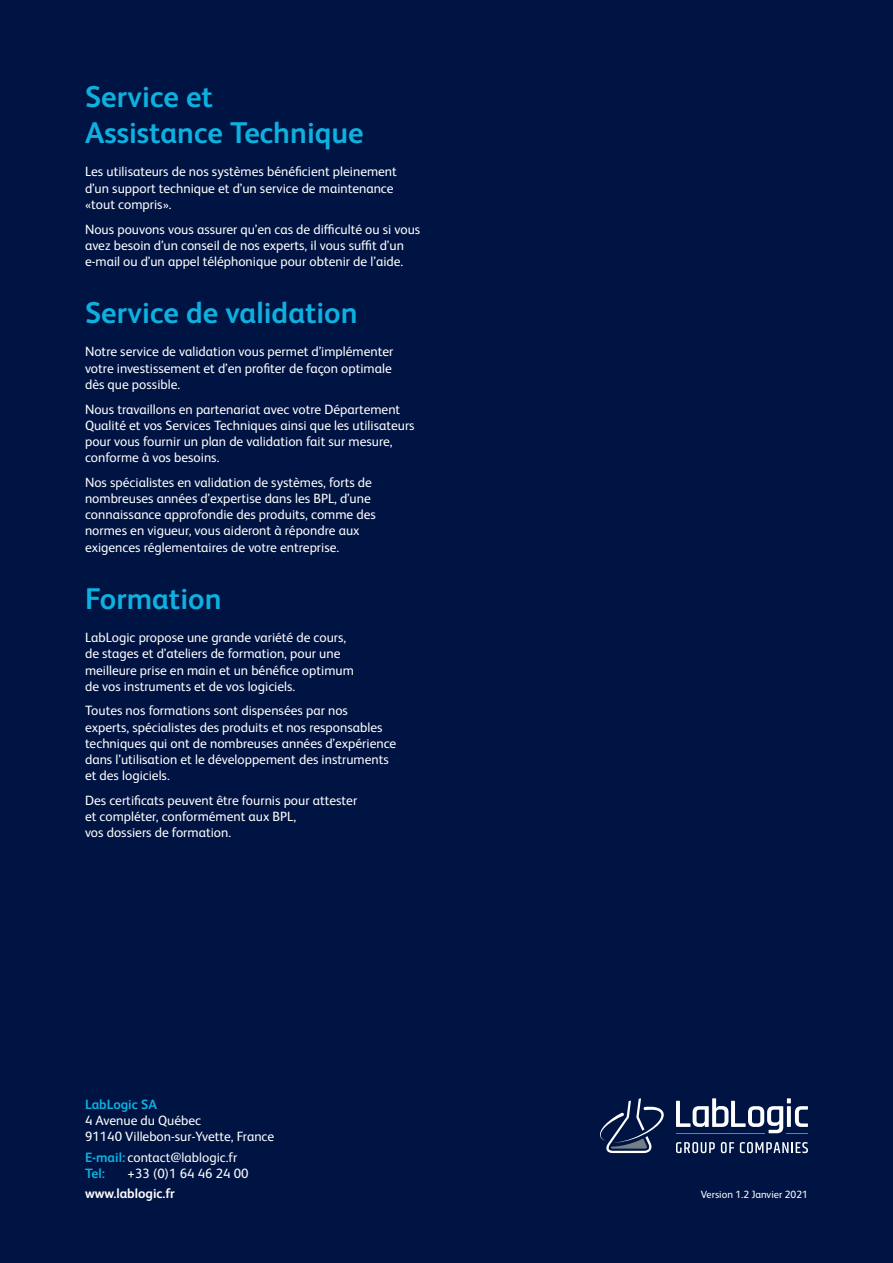
<style>
.page{position:relative;width:893px;height:1263px;background:#001443}
.page>*{position:absolute;margin:0;border:0;box-sizing:border-box;transform-origin:0 0}
.t1{font:700 30px/36px "FS Albert Pro";color:#0eb0df}
.t2{font:13.5px/16.2px "FS Albert Pro";color:#fff}
.t3{font:700 13.5px "FS Albert Pro";color:#fff}
.t4{font:10.5px "FS Albert Pro";color:#fff}
.s1{font-weight:700;color:#0eb0df}
</style>
<div class="page">
<svg style="left:676px;top:1098px;width:132px;height:36px"></svg>
<svg style="left:600px;top:1098px;width:64px;height:55px"></svg>
<svg style="left:676px;top:1142px;width:39px;height:11px"></svg>
<svg style="left:721px;top:1142px;width:13px;height:11px"></svg>
<svg style="left:740px;top:1142px;width:68px;height:11px"></svg>
<p class="t1" style="left:85px;top:77px;width:280px">Service et<br>Assistance Technique</p>
<p class="t2" style="left:85px;top:163px;width:313px">Les utilisateurs de nos systèmes bénéficient pleinement d’un support technique et d’un service de maintenance «tout compris».</p>
<p class="t2" style="left:85px;top:220px;width:337px">Nous pouvons vous assurer qu’en cas de difficulté ou si vous avez besoin d’un conseil de nos experts, il vous suffit d’un e-mail ou d’un appel téléphonique pour obtenir de l’aide.</p>
<p class="t1" style="left:85px;top:293px;width:274px">Service de validation</p>
<p class="t2" style="left:85px;top:343px;width:310px;text-align:justify">Notre service de validation vous permet d’implémenter votre investissement et d’en profiter de façon optimale dès que possible.</p>
<p class="t2" style="left:85px;top:400px;width:331px">Nous travaillons en partenariat avec votre Département Qualité et vos Services Techniques ainsi que les utilisateurs pour vous fournir un plan de validation fait sur mesure, conforme à vos besoins.</p>
<p class="t2" style="left:85px;top:473px;width:292px">Nos spécialistes en validation de systèmes, forts de nombreuses années d’expertise dans les BPL, d’une connaissance approfondie des produits, comme des normes en vigueur, vous aideront à répondre aux exigences réglementaires de votre entreprise.</p>
<p class="t1" style="left:85px;top:579px;width:138px">Formation</p>
<p class="t2" style="left:85px;top:628px;width:270px">LabLogic propose une grande variété de cours, de stages et d’ateliers de formation, pour une meilleure prise en main et un bénéfice optimum de vos instruments et de vos logiciels.</p>
<p class="t2" style="left:85px;top:702px;width:313px">Toutes nos formations sont dispensées par nos<br>experts, spécialistes des produits et nos responsables techniques qui ont de nombreuses années d’expérience dans l’utilisation et le développement des instruments et des logiciels.</p>
<p class="t2" style="left:85px;top:791px;width:274px">Des certificats peuvent être fournis pour attester et compléter, conformément aux BPL,<br>vos dossiers de formation.</p>
<p class="t2" style="left:85px;top:1095px;width:191px"><span class="s1">LabLogic SA<br></span>4 Avenue du Québec<br>91140 Villebon-sur-Yvette, France</p>
<p class="t2" style="left:85px;top:1148px;width:154px"><span class="s1">E-mail:</span> contact@lablogic.fr<br><span class="s1">Tel:</span></p>
<p class="t2" style="left:128px;top:1164px;width:122px">+33 (0)1 64 46 24 00</p>
<p class="t3" style="left:85px;top:1184px;width:91px">www.lablogic.fr</p>
<p class="t4" style="left:701px;top:1187px;width:109px">Version 1.2 Janvier 2021</p>
</div>
